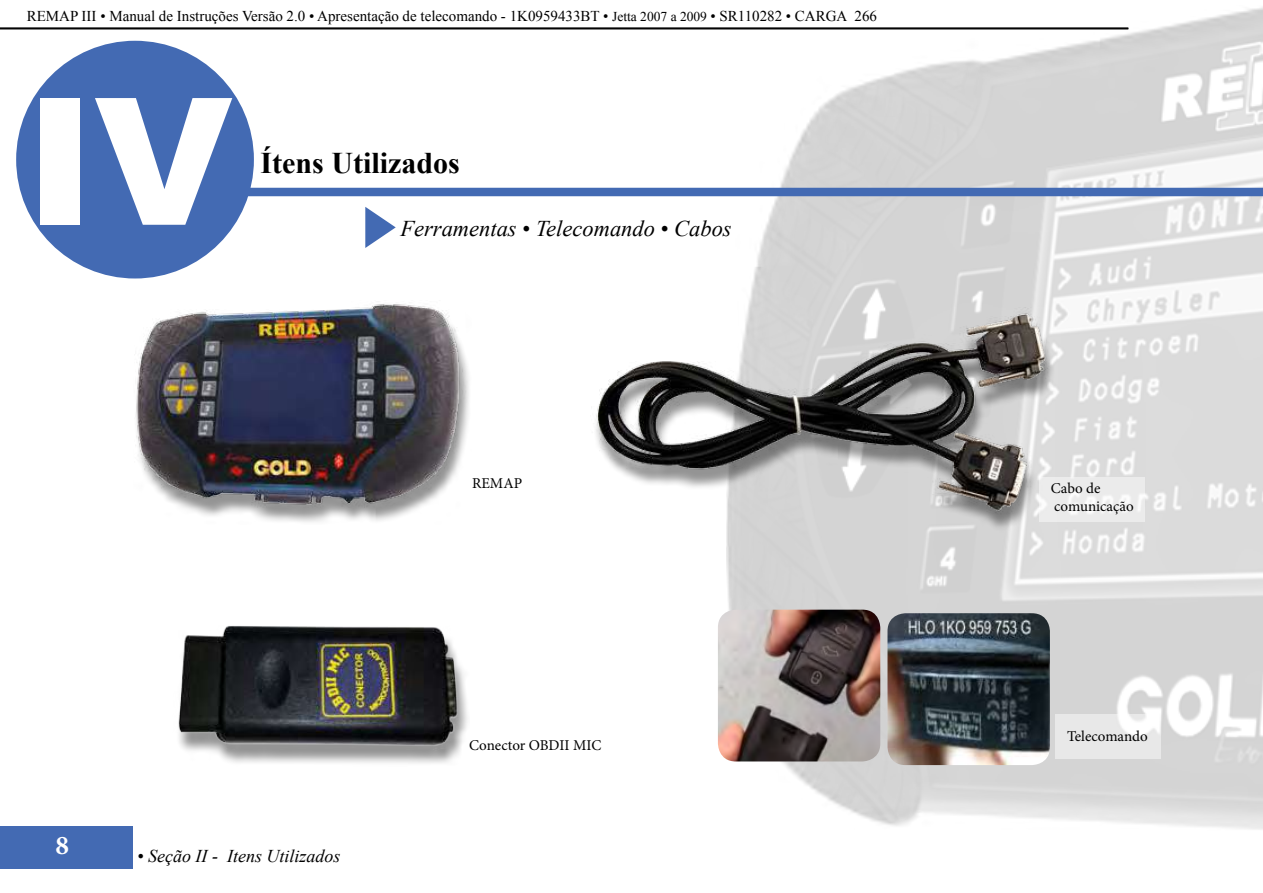
<style>
.page{position:relative;width:1263px;height:893px;background:#fff}
.page>*{position:absolute;margin:0;border:0;box-sizing:border-box;transform-origin:0 0}
.t1{font:900 177px "Arial";color:#fff}
.t2{font:700 30px "Times New Roman";color:#000}
.t3{font:700 27px "Minion Pro";color:#fff}
.t4{font:italic 22.5px "Times New Roman";color:#000}
.t5{font:italic 18px "Times New Roman";color:#000}
.t6{font:15px "Times New Roman";color:#000}
.t7{font:15px/18px "Minion Pro";color:#000}
.s1{font-size:13.5px}
.s2{font-style:normal}
</style>
<div class="page">
<hr style="left:0;top:28px;width:1128px;height:1px;background:#000">
<hr style="left:0;top:29px;width:1128px;height:1px;background:#000">
<img style="left:727px;top:7px;width:536px;height:823px">
<div style="left:0;top:826px;width:133px;height:42px;background:#436ab3"></div>
<div style="left:12px;top:36px;width:246px;height:247px;background:#436ab3;border-radius:50%"></div>
<div style="left:8px;top:32px;width:254px;height:255px;border:9px solid #fff;border-radius:50%"></div>
<div style="left:203px;top:188px;width:1060px;height:8px;background:#436ab3"></div>
<svg style="left:365px;top:207px;width:31px;height:41px"></svg>
<div style="left:1039px;top:477px;width:105px;height:45px;background:linear-gradient(to bottom,#ececec,#f0f0f0)"></div>
<svg style="left:1055px;top:714px;width:105px;height:45px;fill:#e8e8e8"></svg>
<img style="left:107px;top:273px;width:362px;height:249px">
<div style="left:594px;top:320px;width:462px;height:213px;background:#000;opacity:.42"></div>
<img style="left:594px;top:308px;width:459px;height:212px">
<img style="left:178px;top:626px;width:290px;height:137px">
<img style="left:718px;top:610px;width:162px;height:151px">
<img style="left:887px;top:613px;width:163px;height:152px">
<p class="t6" style="left:27px;top:6px;width:852px">REMAP III • Manual de Instruções Versão 2.0 • Apresentação de telecomando - 1K0959433BT • <span class="s1">Jetta 2007 a 2009</span> • SR110282 • CARGA 266</p>
<h1 class="t1" style="left:26px;top:33px;width:208px">IV</h1>
<h2 class="t2" style="left:261px;top:142px;width:201px">Ítens Utilizados</h2>
<h3 class="t4" style="left:400px;top:213px;width:333px">Ferramentas <span class="s2">•</span> Telecomando <span class="s2">•</span> Cabos</h3>
<p class="t7" style="left:472px;top:474px;width:52px">REMAP</p>
<p class="t7" style="left:1051px;top:480px;width:84px">Cabo de comunicação</p>
<p class="t7" style="left:469px;top:736px;width:134px">Conector OBDII MIC</p>
<p class="t7" style="left:1067px;top:727px;width:82px">Telecomando</p>
<h3 class="t3" style="left:55px;top:827px;width:15px">8</h3>
<p class="t5" style="left:137px;top:844px;width:205px">• Seção II - Itens Utilizados</p>
</div>
